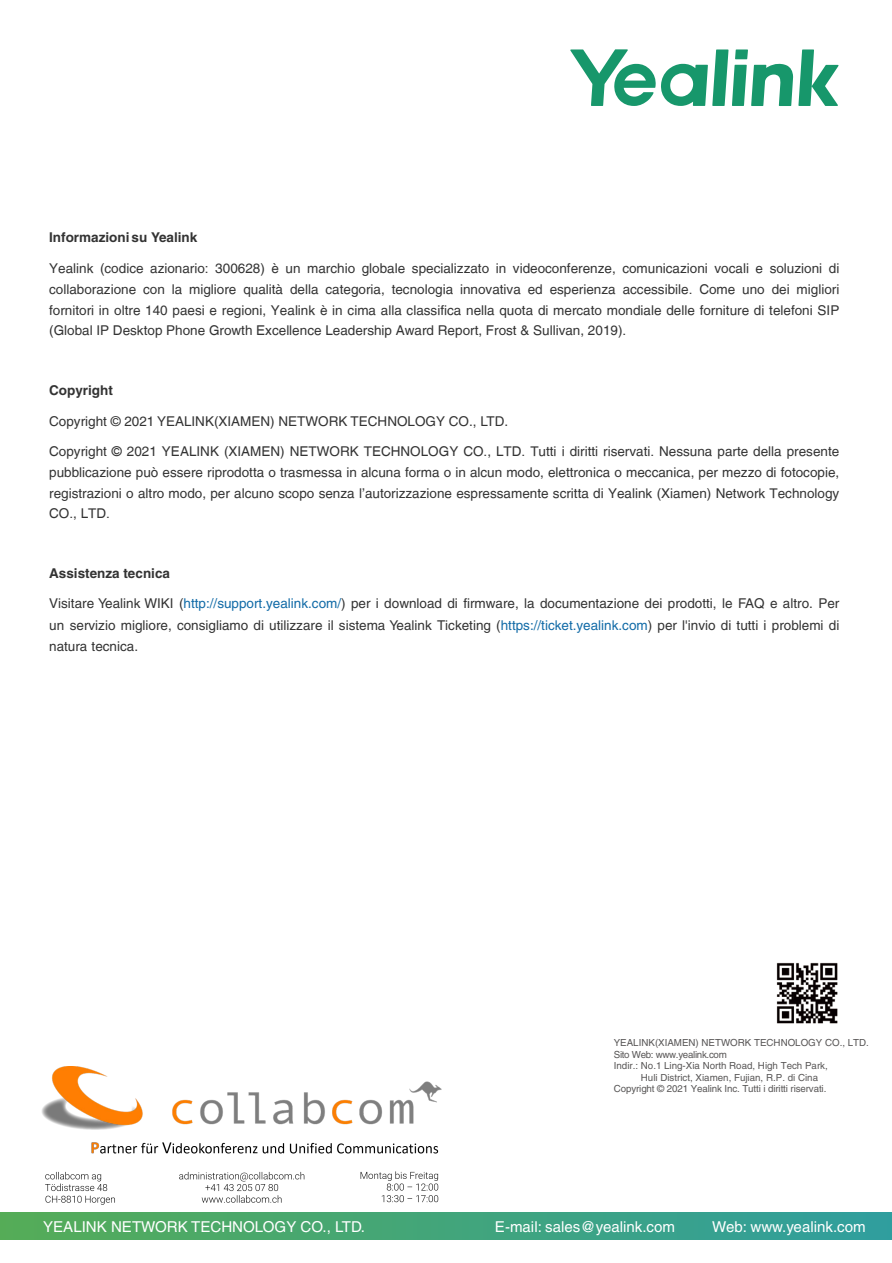
<style>
.page{position:relative;width:892px;height:1263px;background:#fff}
.page>*{position:absolute;margin:0;border:0;box-sizing:border-box;transform-origin:0 0}
.t1{font:15px "Helvetica LT Std";color:#fff}
.t2{font:13.5px/21px "Helvetica LT";color:#333;text-align:justify}
.t3{font:13.5px/21px "Helvetica LT Std";color:#333;text-align:justify}
.t4{font:700 13.5px "Helvetica LT Std";color:#333}
.t5{font:9.75px "Helvetica LT Std";color:#595757}
.t6{font:9.75px "Helvetica LT Std";letter-spacing:-.03em;color:#595757}
.s1{font-family:"Helvetica LT"}
.s2{color:#126ba7}
</style>
<div class="page">
<div style="left:0;top:1212px;width:892px;height:27px;background:linear-gradient(to right,#55ac57,#2f9e9e)"></div>
<img style="left:776px;top:962px;width:62px;height:61px">
<svg style="left:570px;top:49px;width:269px;height:57px"></svg>
<img style="left:41px;top:1066px;width:401px;height:139px">
<p class="t4" style="left:49px;top:229px;width:150px">Informazioni su Yealink</p>
<p class="t2" style="left:49px;top:257px;width:792px">Yealink (codice azionario: 300628) è un marchio globale specializzato in videoconferenze, comunicazioni vocali e soluzioni di collaborazione con la migliore qualità della categoria, tecnologia innovativa ed esperienza accessibile. Come uno dei migliori fornitori in oltre 140 paesi e regioni, Yealink è in cima alla classifica nella quota di mercato mondiale delle forniture di telefoni SIP (Global IP Desktop Phone Growth Excellence Leadership Award Report, Frost &amp; Sullivan, 2019).</p>
<p class="t4" style="left:49px;top:382px;width:65px">Copyright</p>
<p class="t3" style="left:49px;top:410px;width:460px">Copyright © 202<span class="s1">1</span> YEALINK(XIAMEN) NETWORK TECHNOLOGY CO., LTD.</p>
<p class="t2" style="left:49px;top:440px;width:792px">Copyright © 2021 YEALINK (XIAMEN) NETWORK TECHNOLOGY CO., LTD. Tutti i diritti riservati. Nessuna parte della presente pubblicazione può essere riprodotta o trasmessa in alcuna forma o in alcun modo, elettronica o meccanica, per mezzo di fotocopie, registrazioni o altro modo, per alcuno scopo senza l’autorizzazione espressamente scritta di Yealink (Xiamen) Network Technology CO., LTD.</p>
<p class="t4" style="left:49px;top:565px;width:122px">Assistenza tecnica</p>
<p class="t3" style="left:49px;top:593px;width:792px">Visitare Yealink WIKI (<span class="s2">http://support.yealink.com/</span>) per i download di firmware, la documentazione dei prodotti, le FAQ e altro. Per un servizio migliore, consigliamo di utilizzare il sistema Yealink Ticketing (<span class="s2">https://ticket.yealink.com</span>) per l'invio di tutti i problemi di natura tecnica.</p>
<p class="t5" style="left:614px;top:1037px;width:257px">YEALINK(XIAMEN) NETWORK TECHNOLOGY CO., LTD.</p>
<p class="t6" style="left:614px;top:1049px;width:115px">Sito Web: www.yealink.com</p>
<p class="t5" style="left:614px;top:1060px;width:216px">Indir.: No.1 Ling-Xia North Road, High Tech Park,</p>
<p class="t5" style="left:641px;top:1072px;width:179px">Huli District, Xiamen, Fujian, R.P. di Cina</p>
<p class="t5" style="left:614px;top:1083px;width:214px">Copyright © 202<span class="s1">1</span> Yealink Inc. Tutti i diritti riservati.</p>
<p class="t1" style="left:43px;top:1217px;width:323px">YEALINK NETWORK TECHNOLOGY CO., LTD.</p>
<p class="t1" style="left:495px;top:1217px;width:182px">E-mail: sales@yealink.com</p>
<p class="t1" style="left:712px;top:1217px;width:155px">Web: www.yealink.com</p>
</div>
